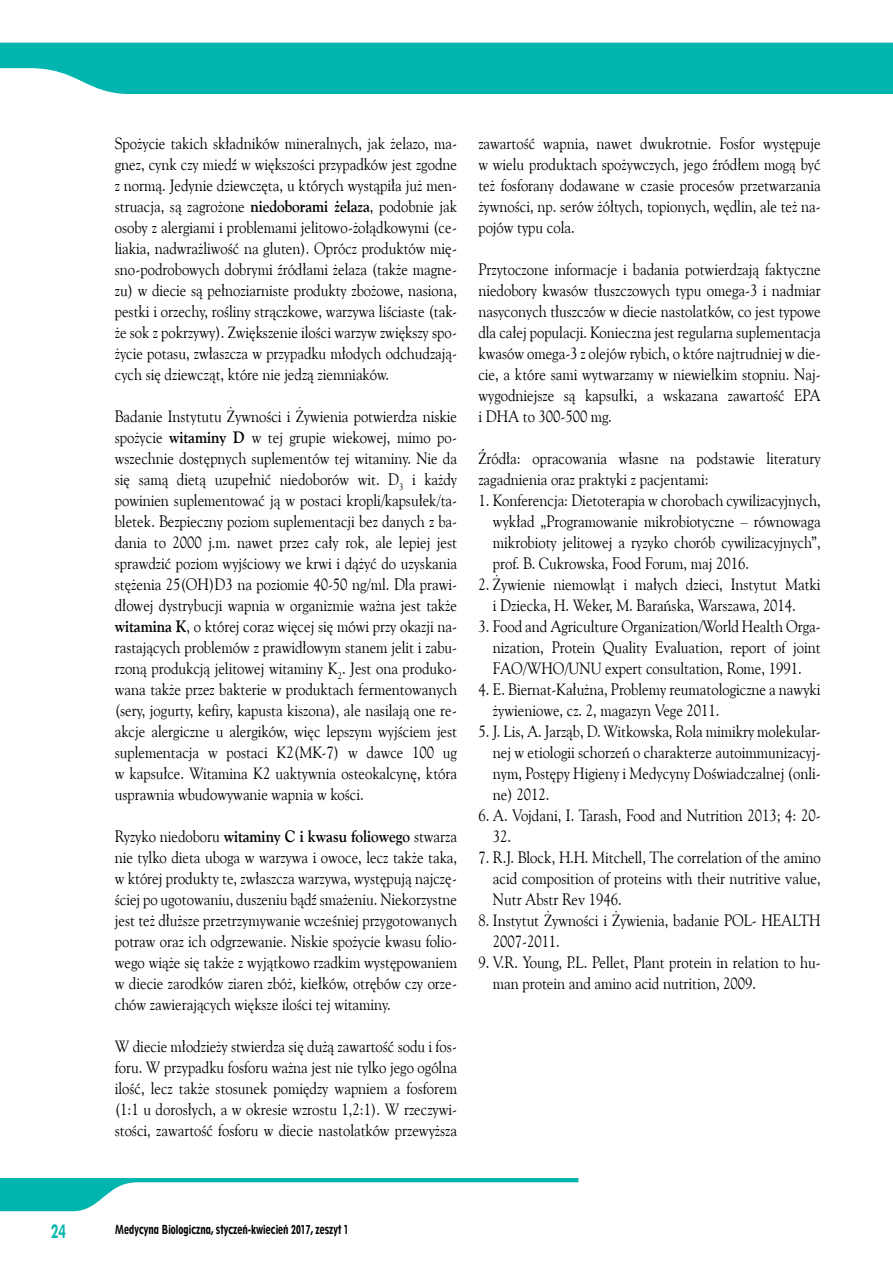
<style>
.page{position:relative;width:893px;height:1263px;background:#fff}
.page>*{position:absolute;margin:0;border:0;box-sizing:border-box;transform-origin:0 0}
.t1{font:17.55px "Geometr 212 Hv Cn EU";color:#00b5ad;scale:.77 1}
.t2{font:16.5px/21px "Goudy Ol St EU";letter-spacing:-.005em;color:#000;text-align:justify;scale:.9 1}
.t3{font:11.7px "Geometr 212 Hv Cn EU";color:#000;scale:.77 1}
.s1{font-weight:700}
</style>
<div class="page">
<div style="left:0;top:43px;width:893px;height:51px;background:#00b5ad"></div>
<svg style="left:0;top:1178px;width:578px;height:33px"></svg>
<p class="t2" style="left:115px;top:133px;width:382px">Spożycie takich składników mineralnych, jak żelazo, ma&shy;gnez, cynk czy miedź w większości przypadków jest zgodne z normą. Jedynie dziewczęta, u których wystąpiła już men&shy;struacja, są zagrożone <span class="s1">niedoborami żelaza</span>, podobnie jak osoby z alergiami i problemami jelitowo-żołądkowymi (ce&shy;liakia, nadwrażliwość na gluten). Oprócz produktów mię&shy;sno-podrobowych dobrymi źródłami żelaza (także magne&shy;zu) w diecie są pełnoziarniste produkty zbożowe, nasiona, pestki i orzechy, rośliny strączkowe, warzywa liściaste (tak&shy;że sok z pokrzywy). Zwiększenie ilości warzyw zwiększy spo&shy;życie potasu, zwłaszcza w przypadku młodych odchudzają&shy;cych się dziewcząt, które nie jedzą ziemniaków.</p>
<p class="t2" style="left:115px;top:406px;width:382px">Badanie Instytutu Żywności i Żywienia potwierdza niskie spożycie <span class="s1">witaminy D</span> w tej grupie wiekowej, mimo po&shy;wszechnie dostępnych suplementów tej witaminy. Nie da się samą dietą uzupełnić niedoborów wit. D<sub>3</sub> i każdy powinien suplementować ją w postaci kropli/kapsułek/ta&shy;bletek. Bezpieczny poziom suplementacji bez danych z ba&shy;dania to 2000 j.m. nawet przez cały rok, ale lepiej jest sprawdzić poziom wyjściowy we krwi i dążyć do uzyskania stężenia 25(OH)D3 na poziomie 40-50 ng/ml. Dla prawi&shy;dłowej dystrybucji wapnia w organizmie ważna jest także <span class="s1">witamina K</span>, o której coraz więcej się mówi przy okazji na&shy;rastających problemów z prawidłowym stanem jelit i zabu&shy;rzoną produkcją jelitowej witaminy K<sub>2</sub>. Jest ona produko&shy;wana także przez bakterie w produktach fermentowanych (sery, jogurty, kefiry, kapusta kiszona), ale nasilają one re&shy;akcje alergiczne u alergików, więc lepszym wyjściem jest suplementacja w postaci K2(MK-7) w dawce 100 ug w kapsułce. Witamina K2 uaktywnia osteokalcynę, która usprawnia wbudowywanie wapnia w kości.</p>
<p class="t2" style="left:115px;top:826px;width:382px">Ryzyko niedoboru <span class="s1">witaminy C i kwasu foliowego</span> stwarza nie tylko dieta uboga w warzywa i owoce, lecz także taka, w której produkty te, zwłaszcza warzywa, występują najczę&shy;ściej po ugotowaniu, duszeniu bądź smażeniu. Niekorzystne jest też dłuższe przetrzymywanie wcześniej przygotowanych potraw oraz ich odgrzewanie. Niskie spożycie kwasu folio&shy;wego wiąże się także z wyjątkowo rzadkim występowaniem w diecie zarodków ziaren zbóż, kiełków, otrębów czy orze&shy;chów zawierających większe ilości tej witaminy.</p>
<p class="t2" style="left:115px;top:1036px;width:382px">W diecie młodzieży stwierdza się dużą zawartość sodu i fos&shy;foru. W przypadku fosforu ważna jest nie tylko jego ogólna ilość, lecz także stosunek pomiędzy wapniem a fosforem (1:1 u dorosłych, a w okresie wzrostu 1,2:1). W rzeczywi&shy;stości, zawartość fosforu w diecie nastolatków przewyższa</p>
<p class="t2" style="left:478px;top:133px;width:382px">zawartość wapnia, nawet dwukrotnie. Fosfor występuje w wielu produktach spożywczych, jego źródłem mogą być też fosforany dodawane w czasie procesów przetwarzania żywności, np. serów żółtych, topionych, wędlin, ale też na&shy;pojów typu cola.</p>
<p class="t2" style="left:478px;top:259px;width:382px">Przytoczone informacje i badania potwierdzają faktyczne niedobory kwasów tłuszczowych typu omega-3 i nadmiar nasyconych tłuszczów w diecie nastolatków, co jest typowe dla całej populacji. Konieczna jest regularna suplementacja kwasów omega-3 z olejów rybich, o które najtrudniej w die&shy;cie, a które sami wytwarzamy w niewielkim stopniu. Naj&shy;wygodniejsze są kapsułki, a wskazana zawartość EPA i DHA to 300-500 mg.</p>
<p class="t2" style="left:478px;top:448px;width:382px">Źródła: opracowania własne na podstawie literatury zagadnienia oraz praktyki z pacjentami:</p>
<p class="t2" style="left:493px;top:490px;width:366px;text-indent:-15px">1. Konferencja: Dietoterapia w chorobach cywilizacyjnych, wykład „Programowanie mikrobiotyczne – równowaga mikrobioty jelitowej a ryzyko chorób cywilizacyjnych”, prof. B. Cukrowska, Food Forum, maj 2016.</p>
<p class="t2" style="left:493px;top:574px;width:366px;text-indent:-15px">2. Żywienie niemowląt i małych dzieci, Instytut Matki i Dziecka, H. Weker, M. Barańska, Warszawa, 2014.</p>
<p class="t2" style="left:493px;top:616px;width:366px;text-indent:-15px">3. Food and Agriculture Organization/World Health Orga&shy;nization, Protein Quality Evaluation, report of joint FAO/WHO/UNU expert consultation, Rome, 1991.</p>
<p class="t2" style="left:493px;top:679px;width:366px;text-indent:-15px">4. E. Biernat-Kałużna, Problemy reumatologiczne a nawyki żywieniowe, cz. 2, magazyn Vege 2011.</p>
<p class="t2" style="left:493px;top:721px;width:366px;text-indent:-15px">5. J. Lis, A. Jarząb, D. Witkowska, Rola mimikry molekular&shy;nej w etiologii schorzeń o charakterze autoimmunizacyj&shy;nym, Postępy Higieny i Medycyny Doświadczalnej (onli&shy;ne) 2012.</p>
<p class="t2" style="left:493px;top:805px;width:366px;text-indent:-15px">6. A. Vojdani, I. Tarash, Food and Nutrition 2013; 4: 20-<br>32.</p>
<p class="t2" style="left:493px;top:847px;width:366px;text-indent:-15px">7. R.J. Block, H.H. Mitchell, The correlation of the amino acid composition of proteins with their nutritive value, Nutr Abstr Rev 1946.</p>
<p class="t2" style="left:493px;top:910px;width:366px;text-indent:-15px">8. Instytut Żywności i Żywienia, badanie POL- HEALTH<br>2007-2011.</p>
<p class="t2" style="left:493px;top:952px;width:366px;text-indent:-15px">9. V.R. Young, P.L. Pellet, Plant protein in relation to hu&shy;man protein and amino acid nutrition, 2009.</p>
<p class="t1" style="left:51px;top:1219px;width:21px">24</p>
<p class="t3" style="left:115px;top:1222px;width:305px">Medycyna Biologiczna, styczeń-kwiecień 2017, zeszyt 1</p>
</div>
